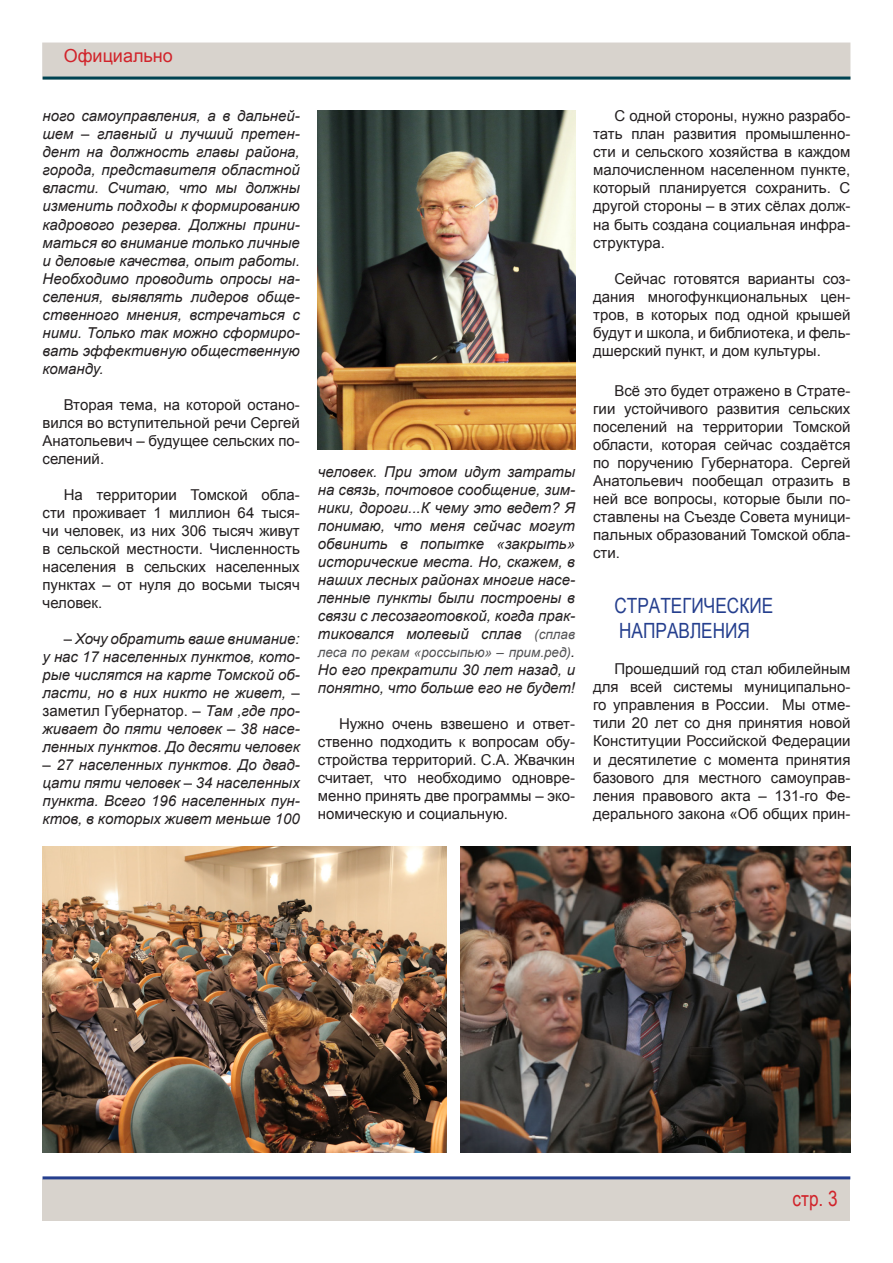
<style>
.page{position:relative;width:893px;height:1263px;background:#fff}
.page>*{position:absolute;margin:0;border:0;box-sizing:border-box;transform-origin:0 0}
.АБЗАЦ{font:21px "Arial Narrow";color:#253f8e}
.t1{font:21px "Arial Narrow";color:#d1232a}
.t2{font:18px "Arial";color:#d1232a}
.основной_текст_стать{font:15px/18px "Arial";color:#231f20;text-align:justify}
.основной_текст_стать-2{font:italic 15px/18px "Arial";color:#231f20;text-align:justify}
.основной_текст_стать-3{font:italic 13.5px "Arial";color:#535355}
.s1{font-style:normal}
.s2{font-size:13.5px;color:#535355}
.s3{font-size:15px;color:#231f20}
</style>
<div class="page">
<div style="left:42px;top:43px;width:808px;height:37px;background:#d8d3cd"></div>
<div style="left:43px;top:1179px;width:807px;height:41px;background:#d8d3cd"></div>
<hr style="left:43px;top:77px;width:807px;height:3px;background:#004352">
<hr style="left:43px;top:1176px;width:807px;height:3px;background:#253f8e">
<img style="left:43px;top:846px;width:403px;height:306px">
<img style="left:460px;top:847px;width:390px;height:305px">
<img style="left:318px;top:111px;width:257px;height:338px">
<p class="t2" style="left:64px;top:44px;width:111px">Официально</p>
<p class="основной_текст_стать-2" style="left:43px;top:107px;width:259px">ного самоуправления, а в дальней&shy;шем – главный и лучший претен&shy;дент на должность главы района, города, представителя областной власти. Считаю, что мы должны изменить подходы к формированию кадрового резерва. Должны прини&shy;маться во внимание только личные и деловые качества, опыт работы.<br>Необходимо проводить опросы на&shy;селения, выявлять лидеров обще&shy;ственного мнения, встречаться с ними. Только так можно сформиро&shy;вать эффективную общественную команду.</p>
<p class="основной_текст_стать" style="left:43px;top:395px;width:259px;text-indent:21px">Вторая тема, на которой остано&shy;вился во вступительной речи Сергей Анатольевич – будущее сельских по&shy;селений.</p>
<p class="основной_текст_стать" style="left:43px;top:485px;width:259px;text-indent:21px">На территории Томской обла&shy;сти проживает 1 миллион 64 тыся&shy;чи человек, из них 306 тысяч живут в сельской местности. Численность населения в сельских населенных пунктах – от нуля до восьми тысяч человек.</p>
<p class="основной_текст_стать-2" style="left:43px;top:629px;width:259px;text-indent:21px">– Хочу обратить ваше внимание: у нас 17 населенных пунктов, кото&shy;рые числятся на карте Томской об&shy;ласти, но в них никто не живет, <span class="s1">– заметил Губернатор. –</span> Там ,где про&shy;живает до пяти человек – 38 насе&shy;ленных пунктов. До десяти человек</p>
<p class="основной_текст_стать-2" style="left:43px;top:755px;width:259px">– 27 населенных пунктов. До двад&shy;цати пяти человек – 34 населенных пункта. Всего 196 населенных пун&shy;ктов, в которых живет меньше 100</p>
<p class="основной_текст_стать-2" style="left:318px;top:463px;width:259px">человек. При этом идут затраты на связь, почтовое сообщение, зим&shy;ники, дороги...К чему это ведет? Я понимаю, что меня сейчас могут обвинить в попытке «закрыть» исторические места. Но, скажем, в наших лесных районах многие насе&shy;ленные пункты были построены в связи с лесозаготовкой, когда прак&shy;тиковался молевый сплав <span class="s2">(сплав</span></p>
<p class="основной_текст_стать-3" style="left:318px;top:644px;width:259px">леса по рекам «россыпью» – прим.ред)<span class="s3">.</span></p>
<p class="основной_текст_стать-2" style="left:318px;top:661px;width:259px">Но его прекратили 30 лет назад, и понятно, что больше его не будет!</p>
<p class="основной_текст_стать" style="left:318px;top:715px;width:259px;text-indent:21px">Нужно очень взвешено и ответ&shy;ственно подходить к вопросам обу&shy;стройства территорий. С.А. Жвачкин считает, что необходимо одновре&shy;менно принять две программы – эко&shy;номическую и социальную.</p>
<p class="основной_текст_стать" style="left:593px;top:107px;width:259px;text-indent:21px">С одной стороны, нужно разрабо&shy;тать план развития промышленно&shy;сти и сельского хозяйства в каждом малочисленном населенном пункте, который планируется сохранить. С другой стороны – в этих сёлах долж&shy;на быть создана социальная инфра&shy;структура.</p>
<p class="основной_текст_стать" style="left:593px;top:269px;width:259px;text-indent:21px">Сейчас готовятся варианты соз&shy;дания многофункциональных цен&shy;тров, в которых под одной крышей будут и школа, и библиотека, и фель&shy;дшерский пункт, и дом культуры.</p>
<p class="основной_текст_стать" style="left:593px;top:382px;width:259px;text-indent:21px">Всё это будет отражено в Страте&shy;гии устойчивого развития сельских поселений на территории Томской области, которая сейчас создаётся по поручению Губернатора. Сергей Анатольевич пообещал отразить в ней все вопросы, которые были по&shy;ставлены на Съезде Совета муници&shy;пальных образований Томской обла&shy;сти.</p>
<p class="АБЗАЦ" style="left:614px;top:590px;width:160px">СТРАТЕГИЧЕСКИЕ</p>
<p class="АБЗАЦ" style="left:619px;top:616px;width:132px">НАПРАВЛЕНИЯ</p>
<p class="основной_текст_стать" style="left:593px;top:660px;width:259px;text-indent:21px">Прошедший год стал юбилейным для всей системы муниципально&shy;го управления в России. Мы отме&shy;тили 20 лет со дня принятия новой Конституции Российской Федерации и десятилетие с момента принятия базового для местного самоуправ&shy;ления правового акта – 131-го Фе&shy;дерального закона «Об общих прин-</p>
<p class="t1" style="left:793px;top:1183px;width:47px">стр. 3</p>
</div>
